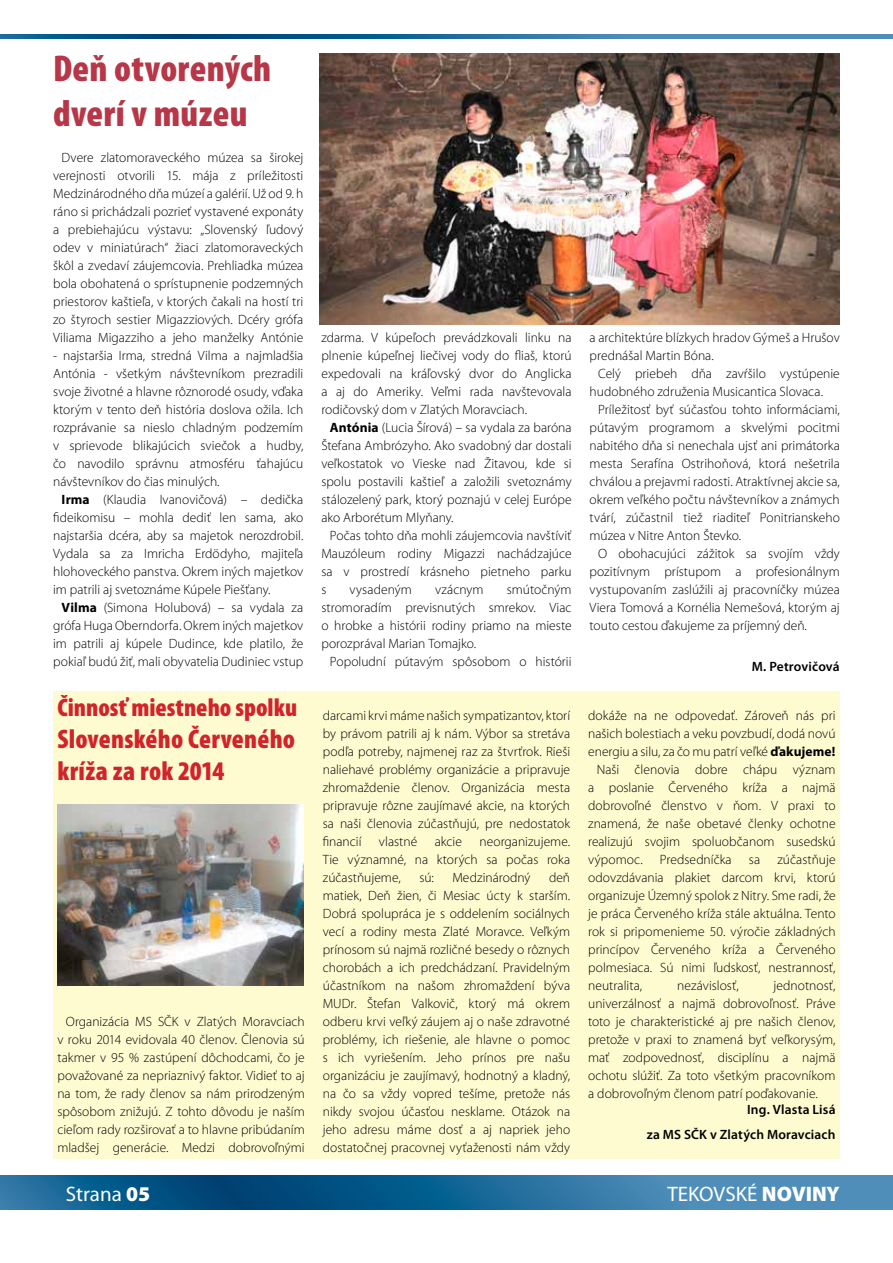
<style>
.page{position:relative;width:893px;height:1263px;background:#fff}
.page>*{position:absolute;margin:0;border:0;box-sizing:border-box;transform-origin:0 0}
.t1{font:900 condensed 37.5px/45px "Mini Pro";letter-spacing:.01em;color:#b73647}
.t2{font:900 condensed 27px/32.4px "Mini Pro";letter-spacing:.01em;color:#d2232a}
.t3{font:900 condensed 25.5px "Mini Pro";color:#d2232a}
.t4{font:21px "Mini Pro";color:#fff}
.t5{font:300 13.5px/18px "Mini Pro";color:#000;text-align:justify}
.t6{font:600 13.5px/25px "Mini Pro";letter-spacing:.01em;color:#000;text-align:right}
.s1{font-weight:700}
.s2{font-weight:900}
</style>
<div class="page">
<svg style="left:0;top:1176px;width:893px;height:34px;background:#226c9a"></svg>
<svg style="left:0;top:34px;width:893px;height:4px;background:#246d9c"></svg>
<div style="left:53px;top:691px;width:787px;height:468px;background:#fffbd0"></div>
<img style="left:57px;top:804px;width:246px;height:181px">
<img style="left:320px;top:53px;width:520px;height:271px">
<h1 class="t1" style="left:53px;top:47px;width:220px">Deň otvorených dverí v múzeu</h1>
<p class="t5" style="left:53px;top:149px;width:252px;text-indent:9px">Dvere zlatomoraveckého múzea sa širokej verejnosti otvorili 15. mája z príležitosti Medzinárodného dňa múzeí a galérií. Už od 9. h ráno si prichádzali pozrieť vystavené exponáty a prebiehajúcu výstavu: „Slovenský ľudový odev v miniatúrach“ žiaci zlatomoraveckých škôl a zvedaví záujemcovia. Prehliadka múzea bola obohatená o sprístupnenie podzemných priestorov kaštieľa, v ktorých čakali na hostí tri zo štyroch sestier Migazziových. Dcéry grófa Viliama Migazziho a jeho manželky Antónie</p>
<p class="t5" style="left:53px;top:347px;width:252px">- najstaršia Irma, stredná Vilma a najmladšia Antónia - všetkým návštevníkom prezradili svoje životné a hlavne rôznorodé osudy, vďaka ktorým v tento deň história doslova ožila. Ich rozprávanie sa nieslo chladným podzemím v sprievode blikajúcich sviečok a hudby, čo navodilo správnu atmosféru ťahajúcu návštevníkov do čias minulých.</p>
<p class="t5" style="left:53px;top:491px;width:252px;text-indent:9px"><span class="s1">Irma</span> (Klaudia Ivanovičová) – dedička fideikomisu – mohla dediť len sama, ako najstaršia dcéra, aby sa majetok nerozdrobil.<br>Vydala sa za Imricha Erdödyho, majiteľa hlohoveckého panstva. Okrem iných majetkov im patrili aj svetoznáme Kúpele Piešťany.</p>
<p class="t5" style="left:53px;top:599px;width:252px;text-indent:8px"><span class="s1">Vilma</span> (Simona Holubová) – sa vydala za grófa Huga Oberndorfa. Okrem iných majetkov im patrili aj kúpele Dudince, kde platilo, že pokiaľ budú žiť, mali obyvatelia Dudiniec vstup</p>
<h3 class="t3" style="left:57px;top:693px;width:241px">Činnosť miestneho spolku</h3>
<h2 class="t2" style="left:57px;top:723px;width:239px">Slovenského Červeného kríža za rok 2014</h2>
<p class="t5" style="left:57px;top:1013px;width:249px;text-indent:9px">Organizácia MS SČK v Zlatých Moravciach v roku 2014 evidovala 40 členov. Členovia sú takmer v 95 % zastúpení dôchodcami, čo je považované za nepriaznivý faktor. Vidieť to aj na tom, že rady členov sa nám prirodzeným spôsobom znižujú. Z tohto dôvodu je naším cieľom rady rozširovať a to hlavne pribúdaním mladšej generácie. Medzi dobrovoľnými</p>
<p class="t5" style="left:321px;top:329px;width:252px">zdarma. V kúpeľoch prevádzkovali linku na plnenie kúpeľnej liečivej vody do fliaš, ktorú expedovali na kráľovský dvor do Anglicka a aj do Ameriky. Veľmi rada navštevovala rodičovský dom v Zlatých Moravciach.</p>
<p class="t5" style="left:321px;top:419px;width:252px;text-indent:9px"><span class="s1">Antónia</span> (Lucia Šírová) – sa vydala za baróna Štefana Ambrózyho. Ako svadobný dar dostali veľkostatok vo Vieske nad Žitavou, kde si spolu postavili kaštieľ a založili svetoznámy stálozelený park, ktorý poznajú v celej Európe ako Arborétum Mlyňany.</p>
<p class="t5" style="left:321px;top:527px;width:252px;text-indent:9px">Počas tohto dňa mohli záujemcovia navštíviť Mauzóleum rodiny Migazzi nachádzajúce sa v prostredí krásneho pietneho parku s</p>
<p class="t5" style="left:350px;top:581px;width:64px">vysadeným</p>
<p class="t5" style="left:435px;top:581px;width:50px">vzácnym</p>
<p class="t5" style="left:321px;top:581px;width:252px;text-indent:185px">smútočným stromoradím previsnutých smrekov. Viac o hrobke a histórii rodiny priamo na mieste porozprával Marian Tomajko.</p>
<p class="t5" style="left:330px;top:653px;width:243px">Popoludní pútavým spôsobom o histórii</p>
<p class="t5" style="left:323px;top:707px;width:249px">darcami krvi máme našich sympatizantov, ktorí by právom patrili aj k nám. Výbor sa stretáva podľa potreby, najmenej raz za štvrťrok. Rieši naliehavé problémy organizácie a pripravuje zhromaždenie členov. Organizácia mesta pripravuje rôzne zaujímavé akcie, na ktorých sa naši členovia zúčastňujú, pre nedostatok financií</p>
<p class="t5" style="left:379px;top:833px;width:40px">vlastné</p>
<p class="t5" style="left:435px;top:833px;width:29px">akcie</p>
<p class="t5" style="left:323px;top:833px;width:249px;text-indent:157px">neorganizujeme.<br>Tie významné, na ktorých sa počas roka zúčastňujeme,</p>
<p class="t5" style="left:323px;top:869px;width:249px;text-indent:226px">deň matiek, Deň žien, či Mesiac úcty k starším.<br>Dobrá spolupráca je s oddelením sociálnych vecí a rodiny mesta Zlaté Moravce. Veľkým prínosom sú najmä rozličné besedy o rôznych chorobách a ich predchádzaní. Pravidelným účastníkom na našom zhromaždení býva MUDr. Štefan Valkovič, ktorý má okrem odberu krvi veľký záujem aj o naše zdravotné problémy, ich riešenie, ale hlavne o pomoc s ich vyriešením. Jeho prínos pre našu organizáciu je zaujímavý, hodnotný a kladný, na čo sa vždy vopred tešíme, pretože nás nikdy svojou účasťou nesklame. Otázok na jeho adresu máme dosť a aj napriek jeho dostatočnej pracovnej vyťaženosti nám vždy</p>
<p class="t5" style="left:419px;top:869px;width:16px">sú:</p>
<p class="t5" style="left:452px;top:869px;width:80px">Medzinárodný</p>
<p class="t5" style="left:590px;top:329px;width:252px">a architektúre blízkych hradov Gýmeš a Hrušov prednášal Martin Bóna.</p>
<p class="t5" style="left:590px;top:365px;width:252px;text-indent:9px">Celý priebeh dňa zavŕšilo vystúpenie hudobného združenia Musicantica Slovaca.</p>
<p class="t5" style="left:590px;top:401px;width:252px;text-indent:9px">Príležitosť byť súčasťou tohto informáciami, pútavým programom a skvelými pocitmi nabitého dňa si nenechala ujsť ani primátorka mesta Serafína Ostrihoňová, ktorá nešetrila chválou a prejavmi radosti. Atraktívnej akcie sa, okrem veľkého počtu návštevníkov a známych tvárí, zúčastnil tiež riaditeľ Ponitrianskeho múzea v Nitre Anton Števko.</p>
<p class="t5" style="left:590px;top:544px;width:252px;text-indent:9px">O obohacujúci zážitok sa svojím vždy pozitívnym prístupom a profesionálnym vystupovaním zaslúžili aj pracovníčky múzea Viera Tomová a Kornélia Nemešová, ktorým aj touto cestou ďakujeme za príjemný deň.</p>
<p class="t6" style="left:752px;top:654px;width:90px">M. Petrovičová</p>
<p class="t5" style="left:588px;top:707px;width:249px">dokáže na ne odpovedať. Zároveň nás pri</p>
<p class="t5" style="left:588px;top:725px;width:249px">našich bolestiach a veku povzbudí, dodá novú</p>
<p class="t5" style="left:588px;top:743px;width:249px">energiu a silu, za čo mu patrí veľké <span class="s1">ďakujeme!</span></p>
<p class="t5" style="left:597px;top:761px;width:240px">Naši členovia dobre chápu význam</p>
<p class="t5" style="left:588px;top:779px;width:249px">a poslanie Červeného kríža a najmä</p>
<p class="t5" style="left:588px;top:797px;width:249px">dobrovoľné členstvo v ňom. V praxi to</p>
<p class="t5" style="left:588px;top:815px;width:249px">znamená, že naše obetavé členky ochotne</p>
<p class="t5" style="left:588px;top:833px;width:249px">realizujú svojim spoluobčanom susedskú</p>
<p class="t5" style="left:588px;top:851px;width:56px">výpomoc.</p>
<p class="t5" style="left:660px;top:851px;width:73px">Predsedníčka</p>
<p class="t5" style="left:749px;top:851px;width:13px">sa</p>
<p class="t5" style="left:588px;top:851px;width:249px;text-indent:189px">zúčastňuje odovzdávania plakiet darcom krvi, ktorú organizuje Územný spolok z Nitry. Sme radi, že je práca Červeného kríža stále aktuálna. Tento rok si pripomenieme 50. výročie základných princípov Červeného kríža a Červeného polmesiaca. Sú nimi ľudskosť, nestrannosť, neutralita,</p>
<p class="t5" style="left:588px;top:977px;width:249px;text-indent:185px">jednotnosť, univerzálnosť a najmä dobrovoľnosť. Práve toto je charakteristické aj pre našich členov, pretože v praxi to znamená byť veľkorysým, mať zodpovednosť, disciplínu a najmä ochotu slúžiť. Za toto všetkým pracovníkom a dobrovoľným členom patrí poďakovanie.</p>
<p class="t6" style="left:647px;top:1097px;width:190px">Ing. Vlasta Lisá<br>za MS SČK v Zlatých Moravciach</p>
<p class="t5" style="left:677px;top:977px;width:63px">nezávislosť,</p>
<h3 class="t4" style="left:66px;top:1182px;width:86px">Strana <span class="s2">05</span></h3>
<h3 class="t4" style="left:667px;top:1182px;width:174px">TEKOVSKÉ <span class="s2">NOVINY</span></h3>
</div>
